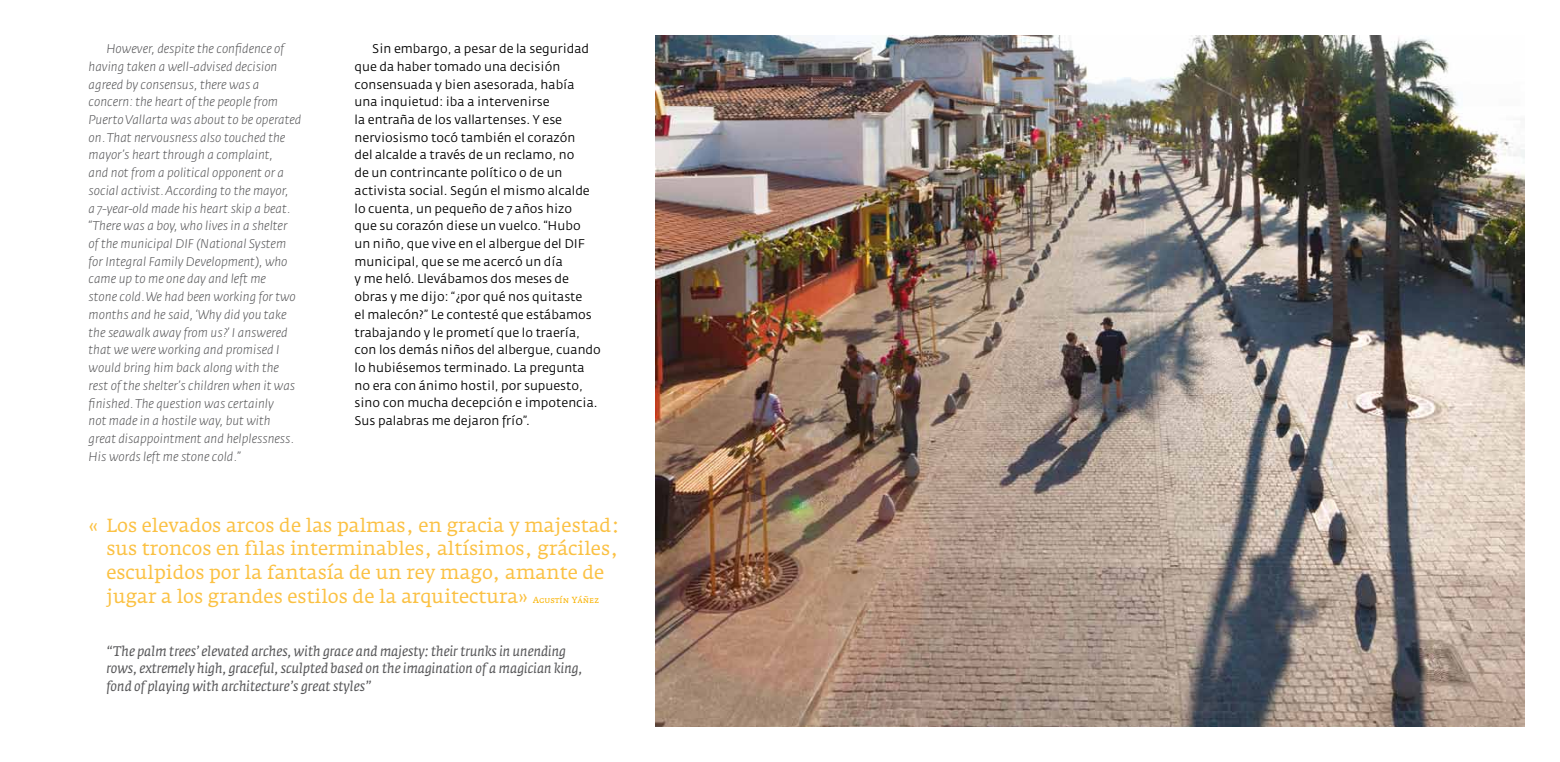
<style>
.page{position:relative;width:1560px;height:762px;background:#fff}
.page>*{position:absolute;margin:0;border:0;box-sizing:border-box;transform-origin:0 0}
.t1{font:18.75px/23.8px "Fedra Serif A";color:#fbc143}
.t2{font:italic 13.75px/17.5px "Fedra Serif A";color:#58585a}
.t3{font:italic 300 12.5px/17.8px "Fedra Sans";color:#58585a}
.t4{font:12.5px/17.8px "Fedra Sans";color:#000}
.s1{font-family:"Fedra Serif A Book SC";font-size:8.75px;color:#f9b200}
</style>
<div class="page">
<img style="left:656px;top:35px;width:868px;height:691px">
<p class="t3" style="left:89px;top:40px;width:214px;text-indent:18px">However, despite the confidence of having taken a well-advised decision agreed by consensus, there was a concern: the heart of the people from PuertoVallarta was about to be operated on.That nervousness also touched the mayor’s heart through a complaint,<br>and not from a political opponent or a social activist.According to the mayor,<br>a 7-year-old made his heart skip a beat. “There was a boy, who lives in a shelter<br>of the municipal DIF (National System for Integral Family Development), who came up to me one day and left me<br>stone cold.We had been working for two months and he said, ‘Why did you take the seawalk away from us?’ I answered that we were working and promised I would bring him back along with the rest of the shelter’s children when it was finished.The question was certainly<br>not made in a hostile way, but with<br>great disappointment and helplessness.<br>His words left me stone cold.”</p>
<p class="t4" style="left:354px;top:40px;width:248px;text-indent:18px">Sin embargo, a pesar de la seguridad que da haber tomado una decisión consensuada y bien asesorada, había<br>una inquietud: iba a intervenirse<br>la entraña de los vallartenses. Y ese nerviosismo tocó también el corazón<br>del alcalde a través de un reclamo, no<br>de un contrincante político o de un activista social. Según el mismo alcalde lo cuenta, un pequeño de 7 años hizo<br>que su corazón diese un vuelco. “Hubo<br>un niño, que vive en el albergue del DIF municipal, que se me acercó un día<br>y me heló. Llevábamos dos meses de obras y me dijo: “¿por qué nos quitaste<br>el malecón?” Le contesté que estábamos trabajando y le prometí que lo traería, con los demás niños del albergue, cuando lo hubiésemos terminado. La pregunta no era con ánimo hostil, por supuesto, sino con mucha decepción e impotencia.<br>Sus palabras me dejaron frío”.</p>
<h1 class="t1" style="left:106px;top:513px;width:514px;text-indent:-18px">« Los elevados arcos de las palmas, en gracia y majestad: sus troncos en filas interminables, altísimos, gráciles, esculpidos por la fantasía de un rey mago, amante de jugar a los grandes estilos de la arquitectura» <span class="s1">Agustín Yáñez</span></h1>
<p class="t2" style="left:106px;top:642px;width:477px">“The palm trees’ elevated arches, with grace and majesty: their trunks in unending rows, extremely high, graceful, sculpted based on the imagination of a magician king, fond of playing with architecture’s great styles”</p>
</div>
